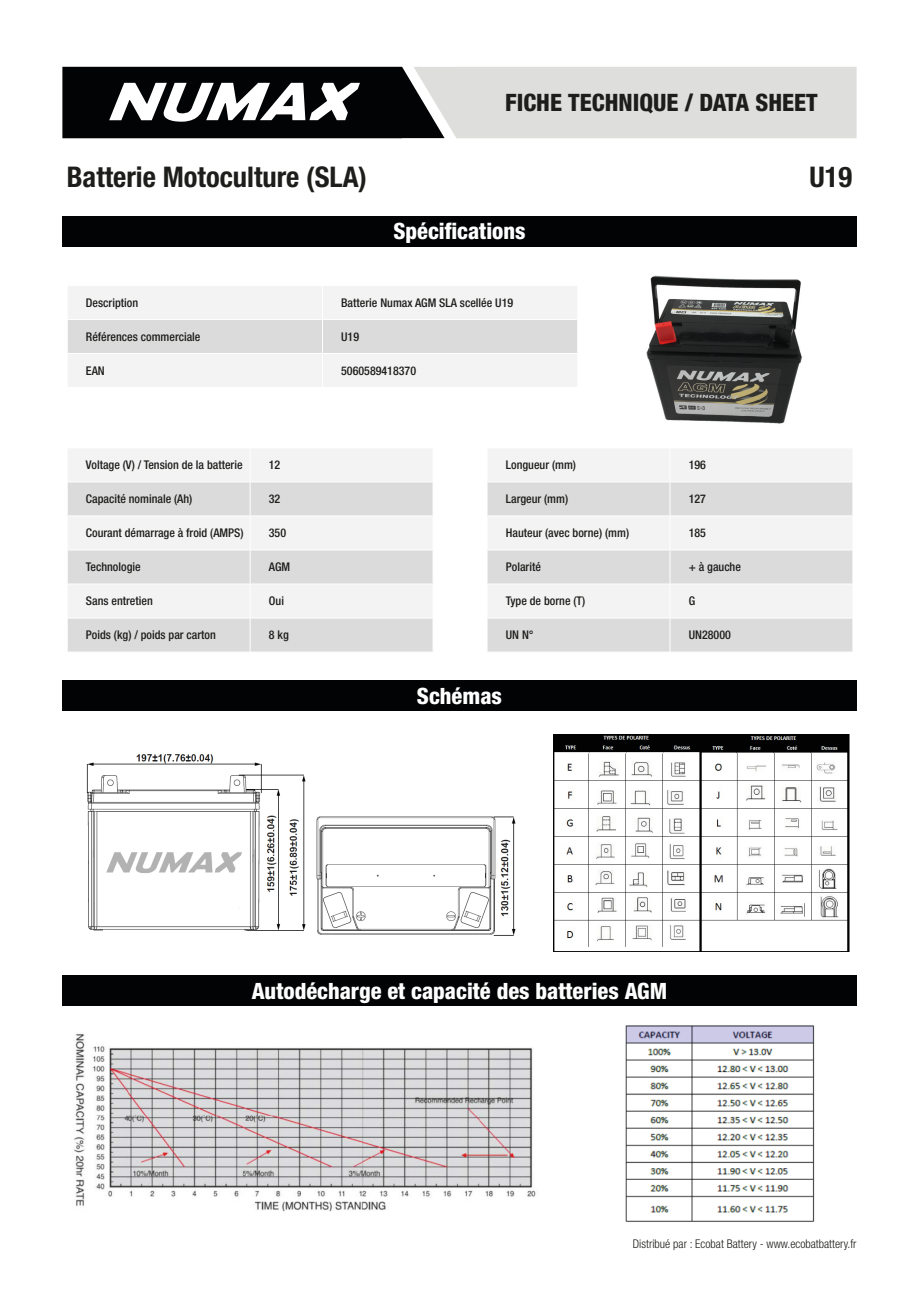
<style>
.page{position:relative;width:919px;height:1289px;background:#fff}
.page>*{position:absolute;margin:0;border:0;box-sizing:border-box;transform-origin:0 0}
.t1{font:700 condensed 28.5px "Helvetica Neue LT Std";color:#1d1d1b}
.t2{font:800 condensed 24px "Helvetica Neue LT Std";color:#1d1d1b}
.t3{font:800 condensed 22.5px "Helvetica Neue LT Std";color:#fff}
.t4{font:500 condensed 12px "Helvetica Neue LT Std";color:#1d1d1b}
.t5{font:300 condensed 12px "Helvetica Neue LT Std";color:#1d1d1b}
</style>
<div class="page">
<svg style="left:62px;top:67px;width:794px;height:71px;background:#929292"></svg>
<div style="left:62px;top:215px;width:794px;height:31px;background:#020304"></div>
<div style="left:62px;top:975px;width:794px;height:31px;background:#020304"></div>
<div style="left:62px;top:680px;width:794px;height:31px;background:#020304"></div>
<img style="left:625px;top:1025px;width:189px;height:197px">
<img style="left:74px;top:1033px;width:462px;height:179px">
<img style="left:553px;top:734px;width:296px;height:217px">
<svg style="left:68px;top:286px;width:509px;height:101px"></svg>
<hr style="left:322px;top:286px;width:1px;height:33px;background:#fff">
<hr style="left:67px;top:319px;width:255px;height:1px;background:#fff">
<hr style="left:322px;top:319px;width:256px;height:1px;background:#fff">
<hr style="left:322px;top:320px;width:1px;height:33px;background:#fff">
<hr style="left:67px;top:353px;width:255px;height:1px;background:#fff">
<hr style="left:322px;top:353px;width:256px;height:1px;background:#fff">
<hr style="left:322px;top:354px;width:1px;height:33px;background:#fff">
<img style="left:646px;top:275px;width:156px;height:149px">
<svg style="left:68px;top:449px;width:364px;height:202px"></svg>
<hr style="left:250px;top:448px;width:1px;height:33px;background:#fff">
<hr style="left:67px;top:481px;width:183px;height:1px;background:#fff">
<hr style="left:250px;top:481px;width:183px;height:1px;background:#fff">
<hr style="left:250px;top:482px;width:1px;height:33px;background:#fff">
<hr style="left:67px;top:515px;width:183px;height:1px;background:#fff">
<hr style="left:250px;top:515px;width:183px;height:1px;background:#fff">
<hr style="left:250px;top:516px;width:1px;height:33px;background:#fff">
<hr style="left:250px;top:584px;width:1px;height:33px;background:#fff">
<hr style="left:67px;top:549px;width:183px;height:1px;background:#fff">
<hr style="left:250px;top:549px;width:183px;height:1px;background:#fff">
<hr style="left:250px;top:550px;width:1px;height:33px;background:#fff">
<hr style="left:67px;top:583px;width:183px;height:1px;background:#fff">
<hr style="left:250px;top:583px;width:183px;height:1px;background:#fff">
<hr style="left:67px;top:617px;width:183px;height:1px;background:#fff">
<hr style="left:250px;top:617px;width:183px;height:1px;background:#fff">
<hr style="left:250px;top:618px;width:1px;height:33px;background:#fff">
<svg style="left:487px;top:449px;width:365px;height:202px"></svg>
<hr style="left:669px;top:448px;width:1px;height:33px;background:#fff">
<hr style="left:486px;top:481px;width:184px;height:1px;background:#fff">
<hr style="left:670px;top:481px;width:183px;height:1px;background:#fff">
<hr style="left:669px;top:482px;width:1px;height:33px;background:#fff">
<hr style="left:486px;top:515px;width:184px;height:1px;background:#fff">
<hr style="left:670px;top:515px;width:183px;height:1px;background:#fff">
<hr style="left:669px;top:516px;width:1px;height:33px;background:#fff">
<hr style="left:669px;top:584px;width:1px;height:33px;background:#fff">
<hr style="left:486px;top:549px;width:184px;height:1px;background:#fff">
<hr style="left:670px;top:549px;width:183px;height:1px;background:#fff">
<hr style="left:669px;top:550px;width:1px;height:33px;background:#fff">
<hr style="left:486px;top:583px;width:184px;height:1px;background:#fff">
<hr style="left:670px;top:583px;width:183px;height:1px;background:#fff">
<hr style="left:486px;top:617px;width:184px;height:1px;background:#fff">
<hr style="left:670px;top:617px;width:183px;height:1px;background:#fff">
<hr style="left:669px;top:618px;width:1px;height:33px;background:#fff">
<img style="left:86px;top:754px;width:220px;height:177px">
<img style="left:316px;top:816px;width:200px;height:120px">
<h1 class="t1" style="left:67px;top:160px;width:302px">Batterie Motoculture (SLA)</h1>
<h2 class="t2" style="left:505px;top:88px;width:314px">FICHE TECHNIQUE / DATA SHEET</h2>
<h3 class="t3" style="left:393px;top:217px;width:134px">Spécifications</h3>
<p class="t1" style="left:809px;top:160px;width:44px">U19</p>
<p class="t4" style="left:86px;top:295px;width:54px">Description</p>
<p class="t4" style="left:341px;top:295px;width:173px">Batterie Numax AGM SLA scellée U19</p>
<p class="t4" style="left:86px;top:329px;width:116px">Références commerciale</p>
<p class="t4" style="left:341px;top:329px;width:19px">U19</p>
<p class="t4" style="left:86px;top:363px;width:20px">EAN</p>
<p class="t4" style="left:341px;top:363px;width:76px">5060589418370</p>
<p class="t4" style="left:86px;top:458px;width:158px">Voltage (V) / Tension de la batterie</p>
<p class="t4" style="left:269px;top:458px;width:13px">12</p>
<p class="t4" style="left:86px;top:492px;width:108px">Capacité nominale (Ah)</p>
<p class="t4" style="left:269px;top:492px;width:13px">32</p>
<p class="t4" style="left:86px;top:526px;width:159px">Courant démarrage à froid (AMPS)</p>
<p class="t4" style="left:269px;top:526px;width:19px">350</p>
<p class="t4" style="left:86px;top:560px;width:56px">Technologie</p>
<p class="t4" style="left:269px;top:560px;width:23px">AGM</p>
<p class="t4" style="left:86px;top:594px;width:68px">Sans entretien</p>
<p class="t4" style="left:269px;top:594px;width:17px">Oui</p>
<p class="t4" style="left:86px;top:628px;width:131px">Poids (kg) / poids par carton</p>
<p class="t4" style="left:269px;top:628px;width:21px">8 kg</p>
<p class="t4" style="left:505px;top:458px;width:72px">Longueur (mm)</p>
<p class="t4" style="left:688px;top:458px;width:19px">196</p>
<p class="t4" style="left:505px;top:492px;width:64px">Largeur (mm)</p>
<p class="t4" style="left:688px;top:492px;width:19px">127</p>
<p class="t4" style="left:505px;top:526px;width:125px">Hauteur (avec borne) (mm)</p>
<p class="t4" style="left:688px;top:526px;width:19px">185</p>
<p class="t4" style="left:505px;top:560px;width:37px">Polarité</p>
<p class="t4" style="left:688px;top:560px;width:54px">+ à gauche</p>
<p class="t4" style="left:505px;top:594px;width:81px">Type de borne (T)</p>
<p class="t4" style="left:688px;top:594px;width:8px">G</p>
<p class="t4" style="left:505px;top:628px;width:29px">UN N°</p>
<p class="t4" style="left:688px;top:628px;width:44px">UN28000</p>
<h3 class="t3" style="left:417px;top:681px;width:86px">Schémas</h3>
<h3 class="t3" style="left:252px;top:976px;width:417px">Autodécharge et capacité des batteries AGM</h3>
<p class="t5" style="left:632px;top:1236px;width:225px">Distribué par : Ecobat Battery - www.ecobatbattery.fr</p>
</div>
